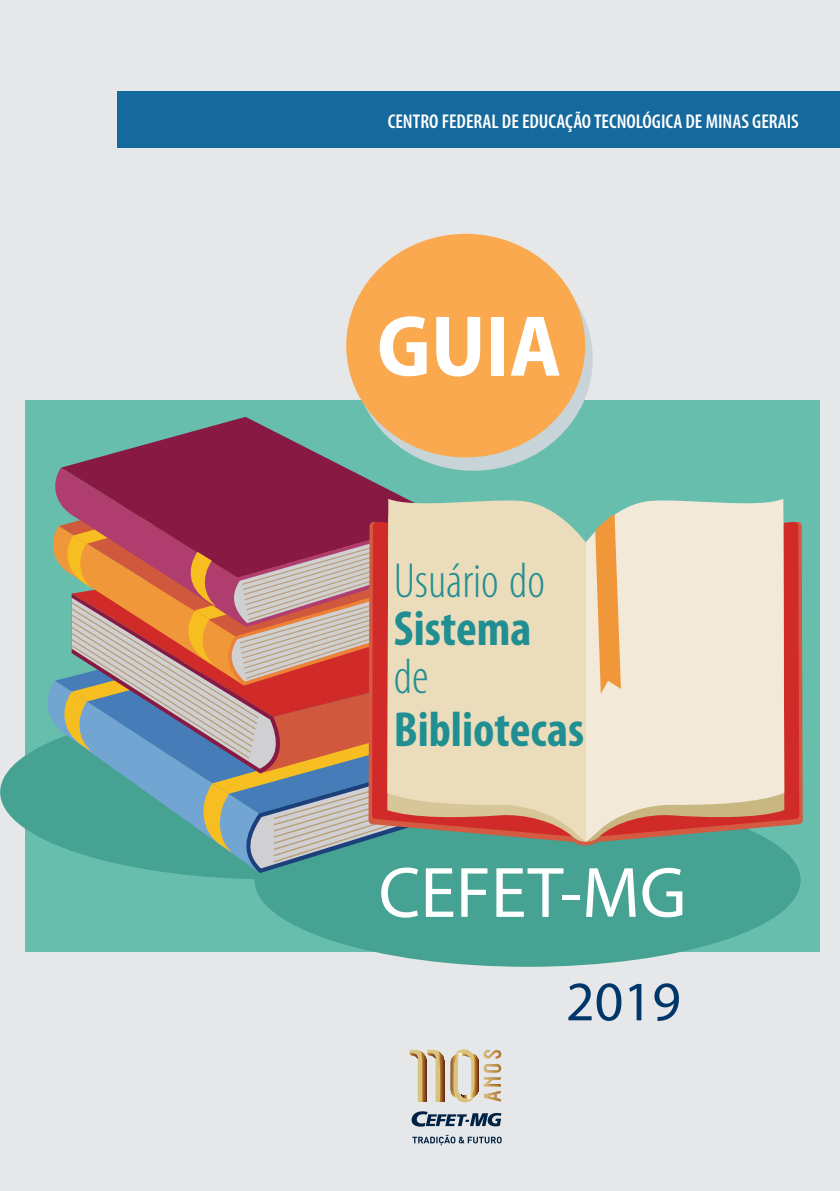
<style>
.page{position:relative;width:840px;height:1191px;background:#fff}
.page>*{position:absolute;margin:0;border:0;box-sizing:border-box;transform-origin:0 0}
.t1{font:700 semi-condensed 87.2px "Myriad Pro";color:#fff}
.t2{font:72px "Myriad Pro";color:#fff}
.t3{font:56px "Myriad Pro";color:#00376b}
.t4{font:700 condensed 49.6px "Myriad Pro";color:#218f92}
.t5{font:300 condensed 49.6px "Myriad Pro";color:#218f92}
.t6{font:600 condensed 20px "Myriad Pro";color:#fff}
</style>
<div class="page">
<div style="left:0;top:0;width:839px;height:1191px;background:#e6e7e9"></div>
<div style="left:117px;top:91px;width:722px;height:56px;background:#15699d"></div>
<svg style="left:411px;top:1111px;width:90px;height:15px"></svg>
<hr style="left:440px;top:1051px;width:1px;height:51px;background:#a66f29">
<hr style="left:441px;top:1051px;width:1px;height:51px;background:#995e25">
<hr style="left:442px;top:1051px;width:1px;height:51px;background:#884b1f">
<hr style="left:443px;top:1051px;width:1px;height:51px;background:#7a3a18">
<hr style="left:444px;top:1051px;width:1px;height:51px;background:#6e2d12">
<svg style="left:409px;top:1049px;width:31px;height:53px"></svg>
<svg style="left:450px;top:1049px;width:51px;height:53px"></svg>
<svg style="left:412px;top:1134px;width:89px;height:11px"></svg>
<div style="left:26px;top:400px;width:793px;height:551px;background:#67bead"></div>
<div style="left:0;top:705px;width:546px;height:174px;background:#46a393;border-radius:50%"></div>
<div style="left:254px;top:793px;width:546px;height:173px;background:#46a393;border-radius:50%"></div>
<svg style="left:63px;top:417px;width:281px;height:50px"></svg>
<svg style="left:48px;top:467px;width:456px;height:406px"></svg>
<svg style="left:368px;top:522px;width:19px;height:320px"></svg>
<svg style="left:372px;top:522px;width:15px;height:314px;background:#ce312e"></svg>
<svg style="left:798px;top:522px;width:4px;height:303px"></svg>
<svg style="left:783px;top:522px;width:15px;height:304px;background:#d23834"></svg>
<svg style="left:387px;top:498px;width:185px;height:344px;background:#e2ceaf"></svg>
<svg style="left:617px;top:499px;width:166px;height:343px;background:#e9dcca"></svg>
<svg style="left:572px;top:513px;width:48px;height:333px;background:#e6cda8"></svg>
<div style="left:353px;top:247px;width:239px;height:224px;background:#c9d4d9;border-radius:50%"></div>
<div style="left:346px;top:234px;width:239px;height:223px;background:#faa94f;border-radius:50%"></div>
<p class="t6" style="left:387px;top:110px;width:412px">CENTRO FEDERAL DE EDUCAÇÃO TECNOLÓGICA DE MINAS GERAIS</p>
<h1 class="t1" style="left:376px;top:298px;width:186px">GUIA</h1>
<h3 class="t5" style="left:393px;top:554px;width:153px">Usuário do</h3>
<h3 class="t4" style="left:393px;top:597px;width:139px">Sistema</h3>
<h3 class="t5" style="left:393px;top:650px;width:36px">de</h3>
<h3 class="t4" style="left:393px;top:698px;width:192px">Bibliotecas</h3>
<h2 class="t2" style="left:378px;top:848px;width:309px">CEFET-MG</h2>
<h3 class="t3" style="left:565px;top:967px;width:116px">2019</h3>
</div>
